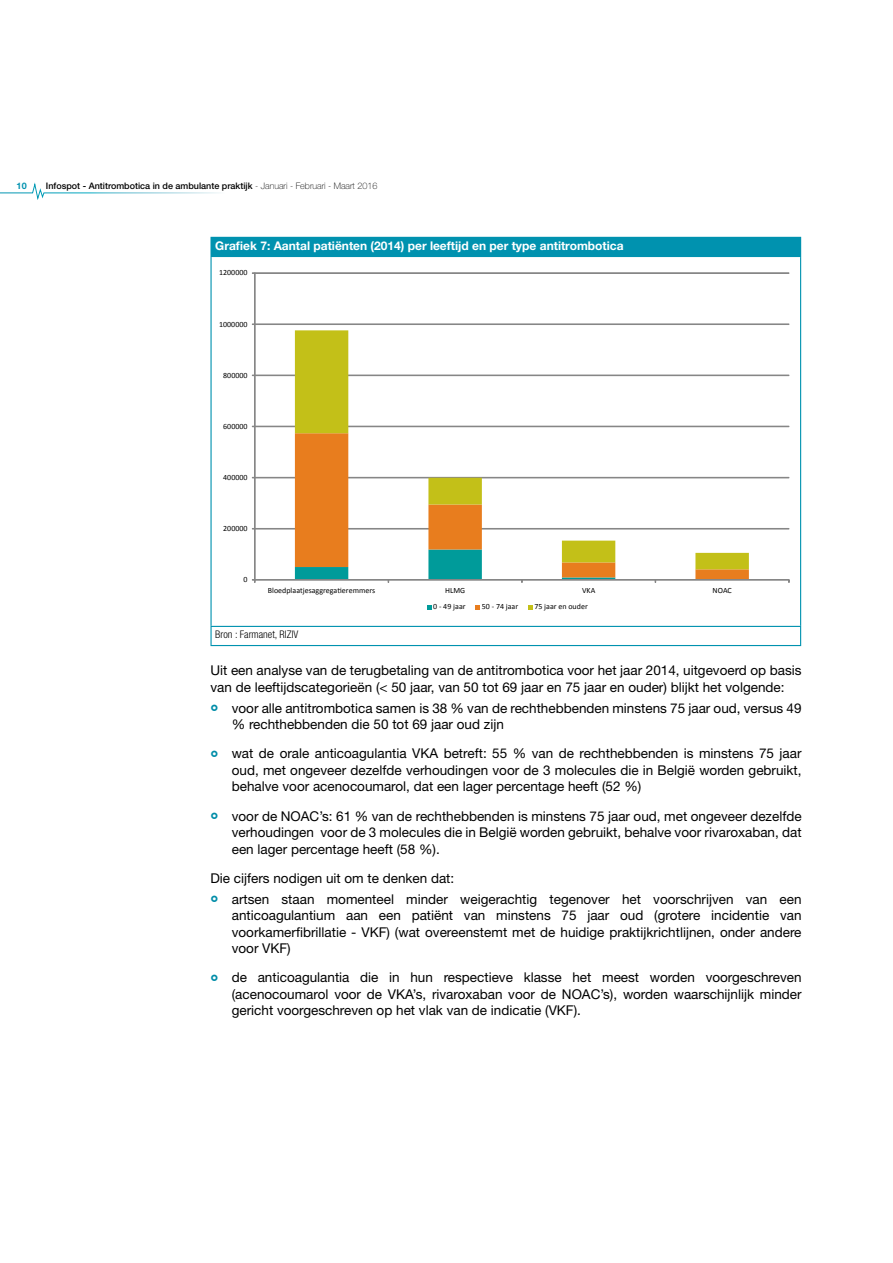
<style>
.page{position:relative;width:893px;height:1263px;background:#fff}
.page>*{position:absolute;margin:0;border:0;box-sizing:border-box;transform-origin:0 0}
.t1{font:13.5px/16.5px "Helvetica Neue LT Std";color:#000;text-align:justify}
.t2{font:700 12px "Helvetica Neue LT Std";color:#fff}
.t3{font:300 condensed 10.5px "Helvetica Neue LT Std";color:#000}
.t4{font:500 9px "Helvetica Neue LT Std";color:#000}
.t5{font:700 9px "Helvetica Neue LT Std";color:#0092af}
.t6{font:7.95px "Calibri";color:#010101}
.s1{font-weight:100}
</style>
<div class="page">
<svg style="left:0;top:183px;width:220px;height:17px"></svg>
<div style="left:211px;top:237px;width:590px;height:19px;background:#0092af"></div>
<hr style="left:210px;top:256px;width:591px;height:1px;background:#0092af">
<hr style="left:210px;top:626px;width:591px;height:1px;background:#0092af">
<hr style="left:210px;top:237px;width:591px;height:1px;background:#0092af">
<svg style="left:210px;top:238px;width:1px;height:18px"></svg>
<hr style="left:210px;top:257px;width:2px;height:369px;background:#0092af">
<hr style="left:800px;top:257px;width:1px;height:369px;background:#0092af">
<svg style="left:210px;top:627px;width:2px;height:18px"></svg>
<svg style="left:800px;top:627px;width:1px;height:18px"></svg>
<hr style="left:210px;top:645px;width:591px;height:1px;background:#0092af">
<div style="left:255px;top:273px;width:534px;height:1px;border:1px solid #868686"></div>
<div style="left:255px;top:324px;width:534px;height:1px;border:1px solid #868686"></div>
<div style="left:255px;top:375px;width:534px;height:1px;border:1px solid #868686"></div>
<div style="left:255px;top:426px;width:534px;height:1px;border:1px solid #868686"></div>
<div style="left:255px;top:477px;width:534px;height:1px;border:1px solid #868686"></div>
<div style="left:255px;top:528px;width:534px;height:1px;border:1px solid #868686"></div>
<svg style="left:295px;top:330px;width:454px;height:219px"></svg>
<hr style="left:255px;top:273px;width:1px;height:307px;background:#868686">
<div style="left:254px;top:273px;width:1px;height:307px;border:1px solid #868686"></div>
<div style="left:255px;top:579px;width:534px;height:1px;border:1px solid #868686"></div>
<svg style="left:295px;top:549px;width:454px;height:33px"></svg>
<svg style="left:427px;top:605px;width:4px;height:4px"></svg>
<svg style="left:475px;top:605px;width:5px;height:4px"></svg>
<svg style="left:528px;top:605px;width:4px;height:4px"></svg>
<p class="t5" style="left:17px;top:180px;width:12px">10</p>
<p class="t4" style="left:46px;top:181px;width:333px">Infospot - Antitrombotica in de ambulante praktijk <span class="s1">- Januari - Februari - Maart 2016</span></p>
<p class="t2" style="left:215px;top:238px;width:410px">Grafiek 7: Aantal patiënten (2014) per leeftijd en per type antitrombotica</p>
<p class="t6" style="left:219px;top:268px;width:30px">1200000</p>
<p class="t6" style="left:219px;top:319px;width:30px">1000000</p>
<p class="t6" style="left:223px;top:370px;width:26px">800000</p>
<p class="t6" style="left:223px;top:421px;width:26px">600000</p>
<p class="t6" style="left:223px;top:472px;width:26px">400000</p>
<p class="t6" style="left:223px;top:523px;width:26px">200000</p>
<p class="t6" style="left:243px;top:574px;width:6px">0</p>
<p class="t6" style="left:268px;top:585px;width:109px">Bloedplaatjesaggregatieremmers</p>
<p class="t6" style="left:445px;top:585px;width:22px">HLMG</p>
<p class="t6" style="left:582px;top:585px;width:15px">VKA</p>
<p class="t6" style="left:713px;top:585px;width:21px">NOAC</p>
<p class="t6" style="left:433px;top:602px;width:34px">0 - 49 jaar</p>
<p class="t6" style="left:482px;top:602px;width:38px">50 - 74 jaar</p>
<p class="t6" style="left:534px;top:602px;width:55px">75 jaar en ouder</p>
<p class="t3" style="left:215px;top:628px;width:85px">Bron : Farmanet, RIZIV</p>
<p class="t1" style="left:210px;top:662px;width:593px">Uit een analyse van de terugbetaling van de antitrombotica voor het jaar 2014, uitgevoerd op basis van de leeftijdscategorieën (&lt; 50 jaar, van 50 tot 69 jaar en 75 jaar en ouder) blijkt het volgende:</p>
<p class="t1" style="left:232px;top:699px;width:571px">voor alle antitrombotica samen is 38 % van de rechthebbenden minstens 75 jaar oud, versus 49 % rechthebbenden die 50 tot 69 jaar oud zijn</p>
<p class="t1" style="left:232px;top:745px;width:571px">wat de orale anticoagulantia VKA betreft: 55 % van de rechthebbenden is minstens 75 jaar oud, met ongeveer dezelfde verhoudingen voor de 3 molecules die in België worden gebruikt, behalve voor acenocoumarol, dat een lager percentage heeft (52 %)</p>
<p class="t1" style="left:232px;top:807px;width:571px">voor de NOAC’s: 61 % van de rechthebbenden is minstens 75 jaar oud, met ongeveer dezelfde verhoudingen voor de 3 molecules die in België worden gebruikt, behalve voor rivaroxaban, dat een lager percentage heeft (58 %).</p>
<p class="t1" style="left:232px;top:867px;width:571px;line-height:20.7px;text-indent:-21px">Die cijfers nodigen uit om te denken dat:<br>artsen staan momenteel minder weigerachtig tegenover het voorschrijven van een</p>
<p class="t1" style="left:232px;top:907px;width:571px">anticoagulantium aan een patiënt van minstens 75 jaar oud (grotere incidentie van voorkamerfibrillatie - VKF) (wat overeenstemt met de huidige praktijkrichtlijnen, onder andere voor VKF)</p>
<p class="t1" style="left:232px;top:969px;width:571px">de anticoagulantia die in hun respectieve klasse het meest worden voorgeschreven (acenocoumarol voor de VKA’s, rivaroxaban voor de NOAC’s), worden waarschijnlijk minder gericht voorgeschreven op het vlak van de indicatie (VKF).</p>
</div>
